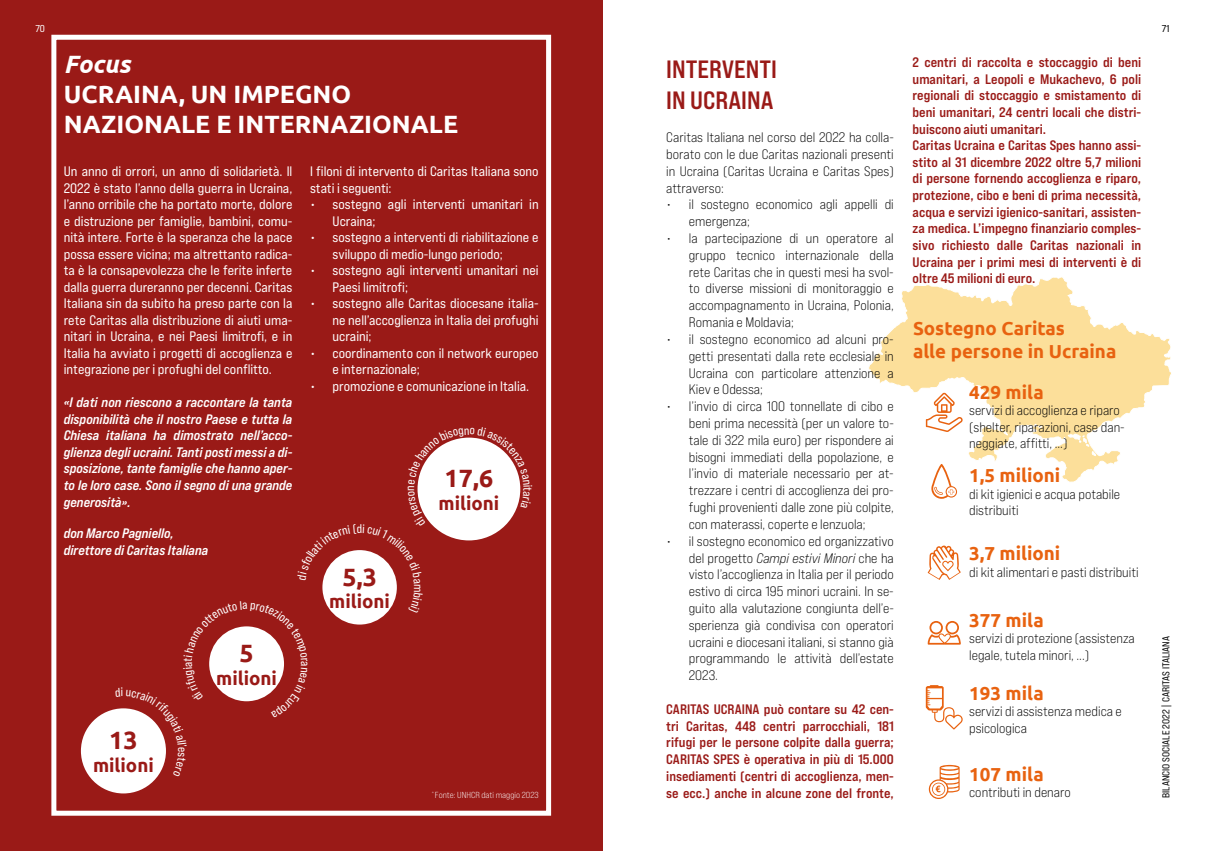
<style>
.page{position:relative;width:1205px;height:851px;background:#fff}
.page>*{position:absolute;margin:0;border:0;box-sizing:border-box;transform-origin:0 0}
.t1{font:700 25px/30px "Ubuntu";color:#fff}
.t2{font:25px/30.2px "Bebas Neue Pro Exp Bd";color:#9a1a17}
.t3{font:700 25px "Ubuntu";color:#9a1a17}
.t4{font:italic 700 25px "Ubuntu";color:#fff}
.t5{font:700 18.75px/22.5px "Ubuntu";color:#e86210}
.t6{font:700 18.75px "Ubuntu";color:#9a1a17}
.t7{font:13.75px/16.8px "Bebas Neue Pro Exp Bk";color:#000;text-align:justify}
.t8{font:13.75px/16.5px "Bebas Neue Pro Exp Rg";color:#fff}
.t9{font:13.75px/16.6px "Bebas Neue Pro Exp Bd";color:#9a1a17;text-align:justify}
.t10{font:13.75px/16.5px "Bebas Neue Pro Exp Bd It";color:#fff;text-align:justify}
.t11{font:13.75px "Bebas Neue Pro Exp Bk It";color:#000}
.t12{font:10px "Bebas Neue Pro Exp Rg";color:#000}
.t13{font:10px "Bebas Neue Pro Exp Rg";color:#fff}
.t14{font:8.75px "Bebas Neue Pro Exp Bk";color:#fff}
.s1{font-family:"Bebas Neue Pro Exp Bk"}
</style>
<div class="page">
<div style="left:0;top:0;width:602px;height:850px;background:#9a1a17"></div>
<div style="left:51px;top:35px;width:500px;height:780px;border:5px solid #fff"></div>
<div style="left:81px;top:708px;width:85px;height:85px;background:#fff;border-radius:50%"></div>
<svg style="left:927px;top:545px;width:34px;height:35px"></svg>
<svg style="left:927px;top:621px;width:34px;height:23px"></svg>
<svg style="left:869px;top:277px;width:302px;height:221px"></svg>
<svg style="left:926px;top:685px;width:36px;height:44px"></svg>
<svg style="left:929px;top:764px;width:30px;height:34px"></svg>
<svg style="left:115px;top:437px;width:406px;height:339px"></svg>
<p class="t13" style="left:35px;top:22px;width:11px">70</p>
<p class="t12" style="left:1161px;top:22px;width:9px">71</p>
<h1 class="t4" style="left:64px;top:48px;width:68px">Focus</h1>
<h1 class="t1" style="left:64px;top:78px;width:396px">UCRAINA, UN IMPEGNO<br>NAZIONALE E INTERNAZIONALE</h1>
<p class="t8" style="left:64px;top:163px;width:230px;text-align:justify">Un anno di orrori, un anno di solidarietà. Il 2022 è stato l’anno della guerra in Ucraina, l’anno orribile che ha portato morte, dolore e distruzione per famiglie, bambini, comu&shy;nità intere. Forte è la speranza che la pace possa essere vicina; ma altrettanto radica&shy;ta è la consapevolezza che le ferite inferte dalla guerra dureranno per decenni. Caritas Italiana sin da subito ha preso parte con la rete Caritas alla distribuzione di aiuti uma&shy;nitari in Ucraina, e nei Paesi limitrofi, e in Italia ha avviato i progetti di accoglienza e integrazione per i profughi del conflitto.</p>
<p class="t10" style="left:64px;top:394px;width:230px">«I dati non riescono a raccontare la tanta disponibilità che il nostro Paese e tutta la Chiesa italiana ha dimostrato nell’acco&shy;glienza degli ucraini. Tanti posti messi a di&shy;sposizione, tante famiglie che hanno aper&shy;to le loro case. Sono il segno di una grande generosità».</p>
<p class="t10" style="left:64px;top:524px;width:146px">don Marco Pagniello, direttore di Caritas Italiana</p>
<p class="t9" style="left:912px;top:54px;width:230px;text-align:left">2 centri di raccolta e stoccaggio di beni umanitari, a Leopoli e Mukachevo, 6 poli regionali di stoccaggio e smistamento di beni umanitari, 24 centri locali che distri&shy;buiscono aiuti umanitari.<br>Caritas Ucraina e Caritas Spes hanno assi&shy;stito al 31 dicembre 2022 oltre 5,7 milioni di persone fornendo accoglienza e riparo, protezione, cibo e beni di prima necessità, acqua e servizi igienico-sanitari, assisten&shy;za medica. L’impegno finanziario comples&shy;sivo richiesto dalle Caritas nazionali in Ucraina per i primi mesi di interventi è di oltre 45 milioni di euro.</p>
<h1 class="t2" style="left:666px;top:54px;width:112px">INTERVENTI<br>IN UCRAINA</h1>
<p class="t7" style="left:666px;top:129px;width:229px">Caritas Italiana nel corso del 2022 ha colla&shy;borato con le due Caritas nazionali presenti in Ucraina (Caritas Ucraina e Caritas Spes) attraverso:</p>
<p class="t7" style="left:689px;top:196px;width:206px;text-indent:-22px">• il sostegno economico agli appelli di emergenza;</p>
<p class="t7" style="left:689px;top:229px;width:207px;text-indent:-22px">• la partecipazione di un operatore al gruppo tecnico internazionale della rete Caritas che in questi mesi ha svol&shy;to diverse missioni di monitoraggio e accompagnamento in Ucraina, Polonia, Romania e Moldavia;</p>
<p class="t7" style="left:689px;top:330px;width:206px;text-indent:-22px">• il sostegno economico ad alcuni pro&shy;getti presentati dalla rete ecclesiale in Ucraina con particolare attenzione a Kiev e Odessa;</p>
<p class="t7" style="left:689px;top:397px;width:207px;text-indent:-22px">• l’invio di circa 100 tonnellate di cibo e beni prima necessità (per un valore to&shy;tale di 322 mila euro) per rispondere ai bisogni immediati della popolazione, e l’invio di materiale necessario per at&shy;trezzare i centri di accoglienza dei pro&shy;fughi provenienti dalle zone più colpite, con materassi, coperte e lenzuola;</p>
<p class="t7" style="left:666px;top:532px;width:229px">• il sostegno economico ed organizzativo</p>
<p class="t11" style="left:689px;top:549px;width:207px"><span class="s1">del progetto</span> Campi estivi Minori <span class="s1">che ha</span></p>
<p class="t7" style="left:689px;top:566px;width:207px">visto l’accoglienza in Italia per il periodo estivo di circa 195 minori ucraini. In se&shy;guito alla valutazione congiunta dell’e&shy;sperienza già condivisa con operatori ucraini e diocesani italiani, si stanno già programmando le attività dell’estate 2023.</p>
<p class="t9" style="left:666px;top:700px;width:229px">CARITAS UCRAINA può contare su 42 cen&shy;tri Caritas, 448 centri parrocchiali, 181 rifugi per le persone colpite dalla guerra; CARITAS SPES è operativa in più di 15.000 insediamenti (centri di accoglienza, men&shy;se ecc.) anche in alcune zone del fronte,</p>
<p class="t8" style="left:310px;top:163px;width:230px">I filoni di intervento di Caritas Italiana sono stati i seguenti:</p>
<p class="t8" style="left:333px;top:196px;width:208px;text-indent:-22px">• sostegno agli interventi umanitari in<br>Ucraina;</p>
<p class="t8" style="left:333px;top:229px;width:208px;text-indent:-22px">• sostegno a interventi di riabilitazione e sviluppo di medio-lungo periodo;</p>
<p class="t8" style="left:333px;top:262px;width:208px;text-indent:-22px">• sostegno agli interventi umanitari nei<br>Paesi limitrofi;</p>
<p class="t8" style="left:333px;top:295px;width:208px;text-align:justify;text-indent:-22px">• sostegno alle Caritas diocesane italia&shy;ne nell’accoglienza in Italia dei profughi ucraini;</p>
<p class="t8" style="left:333px;top:344px;width:208px;text-indent:-22px">• coordinamento con il network europeo e internazionale;</p>
<p class="t8" style="left:310px;top:377px;width:221px">• promozione e comunicazione in Italia.</p>
<h2 class="t5" style="left:913px;top:317px;width:205px">Sostegno Caritas<br>alle persone in Ucraina</h2>
<h2 class="t5" style="left:969px;top:380px;width:76px">429 mila</h2>
<p class="t7" style="left:969px;top:402px;width:157px;text-align:left">servizi di accoglienza e riparo (shelter, riparazioni, case dan&shy;neggiate, affitti, ...)</p>
<h2 class="t5" style="left:969px;top:464px;width:93px">1,5 milioni</h2>
<p class="t7" style="left:969px;top:485px;width:153px">di kit igienici e acqua potabile distribuiti</p>
<h1 class="t3" style="left:444px;top:463px;width:50px">17,6</h1>
<h2 class="t6" style="left:438px;top:492px;width:62px">milioni</h2>
<h2 class="t5" style="left:969px;top:542px;width:93px">3,7 milioni</h2>
<p class="t7" style="left:969px;top:563px;width:171px">di kit alimentari e pasti distribuiti</p>
<h2 class="t5" style="left:969px;top:608px;width:76px">377 mila</h2>
<p class="t7" style="left:969px;top:629px;width:167px">servizi di protezione (assistenza legale, tutela minori, ...)</p>
<h1 class="t3" style="left:342px;top:561px;width:36px">5,3</h1>
<h2 class="t6" style="left:329px;top:590px;width:62px">milioni</h2>
<p class="t12" style="left:1160px;top:797px;width:163px;rotate:-90deg">BILANCIO SOCIALE 2022 | CARITAS ITALIANA</p>
<h1 class="t3" style="left:239px;top:638px;width:16px">5</h1>
<h2 class="t6" style="left:216px;top:666px;width:62px">milioni</h2>
<h2 class="t5" style="left:969px;top:681px;width:76px">193 mila</h2>
<p class="t7" style="left:969px;top:702px;width:154px">servizi di assistenza medica e psicologica</p>
<h2 class="t5" style="left:969px;top:762px;width:76px">107 mila</h2>
<h1 class="t3" style="left:109px;top:725px;width:30px">13</h1>
<h2 class="t6" style="left:93px;top:753px;width:62px">milioni</h2>
<p class="t14" style="left:432px;top:789px;width:108px"><sup>*</sup> Fonte: UNHCR dati maggio 2023</p>
<p class="t7" style="left:969px;top:784px;width:103px">contributi in denaro</p>
</div>
